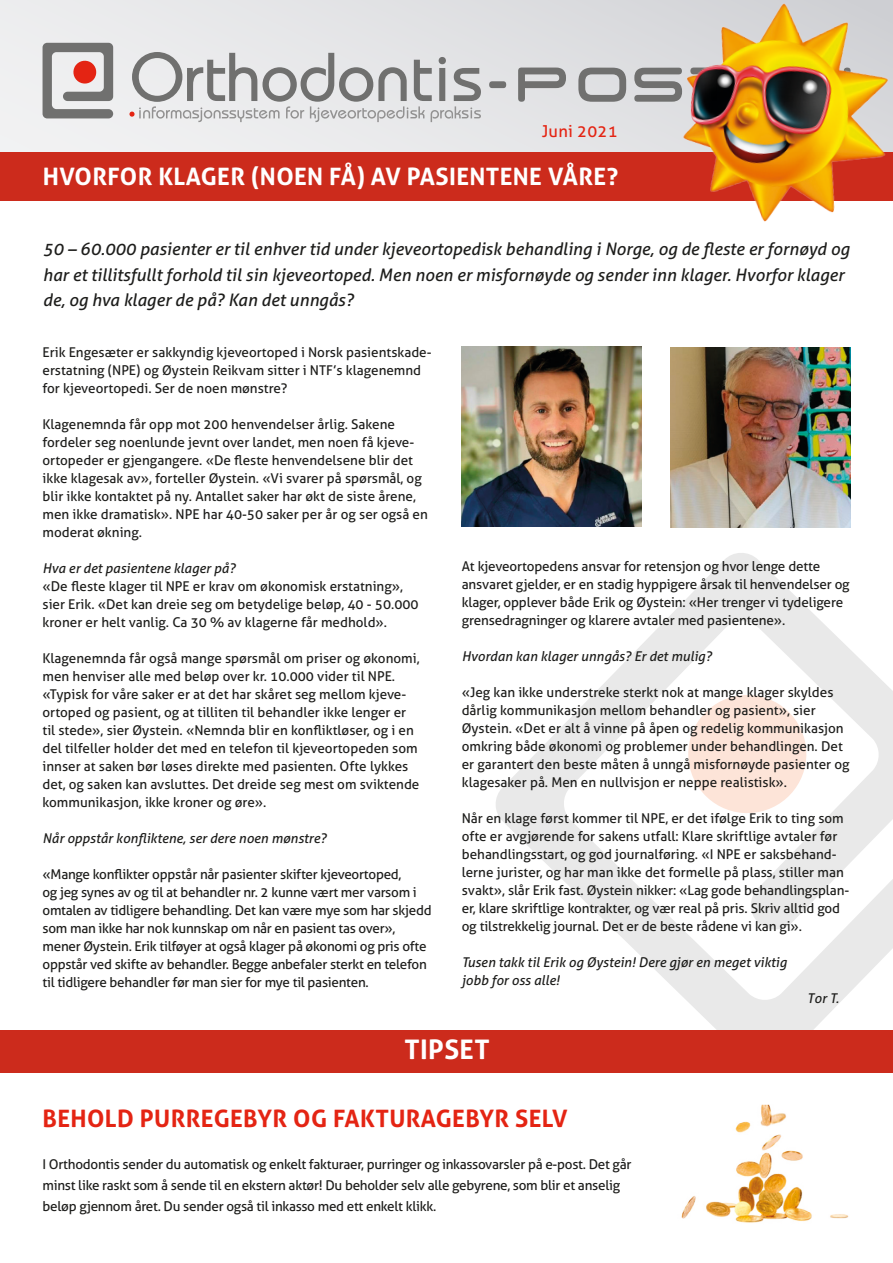
<style>
.page{position:relative;width:893px;height:1263px;background:#fff}
.page>*{position:absolute;margin:0;border:0;box-sizing:border-box;transform-origin:0 0}
.t1{font:116.25px "Fraulein";letter-spacing:.02em;color:#70706f}
.t2{font:700 27px "Aller";letter-spacing:.015em;color:#fff}
.t3{font:700 24px "Aller";letter-spacing:.015em;color:#fff}
.t4{font:700 24px "Aller";letter-spacing:.015em;color:#e42413}
.t5{font:italic 17.25px/25.5px "Aller";color:#1d1d1b}
.t6{font:16.5px "Aller";letter-spacing:.015em;color:#e42413}
.t7{font:13.5px/18px "Aller";color:#1d1d1b}
.t8{font:13.5px/18px "Aller";letter-spacing:-.02em;color:#1d1d1b}
.t9{font:italic 13.5px/18px "Aller";color:#1d1d1b}
</style>
<div class="page">
<div style="left:0;top:0;width:893px;height:174px;background:#e6e6e8"></div>
<svg style="left:496px;top:553px;width:397px;height:477px"></svg>
<div style="left:0;top:152px;width:893px;height:49px;background:#cc2b1c"></div>
<svg style="left:682px;top:689px;width:130px;height:130px"></svg>
<svg style="left:129px;top:52px;width:352px;height:70px"></svg>
<svg style="left:43px;top:43px;width:70px;height:75px"></svg>
<div style="left:0;top:1030px;width:893px;height:43px;background:#cc2b1c"></div>
<img style="left:681px;top:1104px;width:168px;height:119px">
<img style="left:670px;top:347px;width:180px;height:180px">
<img style="left:461px;top:347px;width:181px;height:180px">
<img style="left:651px;top:0;width:242px;height:222px">
<h1 class="t1" style="left:483px;top:-6px;width:369px">-POSTEN</h1>
<p class="t6" style="left:542px;top:121px;width:77px">Juni 2021</p>
<h3 class="t3" style="left:43px;top:161px;width:577px">HVORFOR KLAGER (NOEN FÅ) AV PASIENTENE VÅRE?</h3>
<p class="t5" style="left:43px;top:236px;width:808px">50 – 60.000 pasienter er til enhver tid under kjeveortopedisk behandling i Norge, og de fleste er fornøyd og har et tillitsfullt forhold til sin kjeveortoped. Men noen er misfornøyde og sender inn klager. Hvorfor klager de, og hva klager de på? Kan det unngås?</p>
<p class="t7" style="left:43px;top:343px;width:391px">Erik Engesæter er sakkyndig kjeveortoped i Norsk pasientskade&shy;erstatning (NPE) og Øystein Reikvam sitter i NTF’s klagenemnd for kjeveortopedi. Ser de noen mønstre?</p>
<p class="t7" style="left:43px;top:415px;width:387px">Klagenemnda får opp mot 200 henvendelser årlig. Sakene fordeler seg noenlunde jevnt over landet, men noen få kjeve&shy;ortopeder er gjengangere. «De fleste henvendelsene blir det ikke klagesak av», forteller Øystein. «Vi svarer på spørsmål, og blir ikke kontaktet på ny. Antallet saker har økt de siste årene, men ikke dramatisk». NPE har 40-50 saker per år og ser også en moderat økning.</p>
<p class="t9" style="left:43px;top:559px;width:194px">Hva er det pasientene klager på?</p>
<p class="t7" style="left:43px;top:577px;width:378px">«De fleste klager til NPE er krav om økonomisk erstatning», sier Erik. «Det kan dreie seg om betydelige beløp, 40 - 50.000 kroner er helt vanlig. Ca 30 % av klagerne får medhold».</p>
<p class="t7" style="left:43px;top:649px;width:379px">Klagenemnda får også mange spørsmål om priser og økonomi, men henviser alle med beløp over kr. 10.000 vider til NPE. «Typisk for våre saker er at det har skåret seg mellom kjeve&shy;ortoped og pasient, og at tilliten til behandler ikke lenger er til stede», sier Øystein. «Nemnda blir en konfliktløser, og i en del tilfeller holder det med en telefon til kjeveortopeden som innser at saken bør løses direkte med pasienten. Ofte lykkes det, og saken kan avsluttes. Det dreide seg mest om sviktende kommunikasjon, ikke kroner og øre».</p>
<p class="t9" style="left:43px;top:829px;width:286px">Når oppstår konfliktene, ser dere noen mønstre?</p>
<p class="t8" style="left:43px;top:865px;width:391px">«Mange konflikter oppstår når pasienter skifter kjeveortoped,<br>og jeg synes av og til at behandler nr. 2 kunne vært mer varsom i omtalen av tidligere behandling. Det kan være mye som har skjedd som man ikke har nok kunnskap om når en pasient tas over», mener Øystein. Erik tilføyer at også klager på økonomi og pris ofte oppstår ved skifte av behandler. Begge anbefaler sterkt en telefon til tidligere behandler før man sier for mye til pasienten.</p>
<p class="t7" style="left:462px;top:557px;width:390px">At kjeveortopedens ansvar for retensjon og hvor lenge dette ansvaret gjelder, er en stadig hyppigere årsak til henvendelser og klager, opplever både Erik og Øystein: «Her trenger vi tydeligere grensedragninger og klarere avtaler med pasientene».</p>
<p class="t9" style="left:462px;top:647px;width:251px">Hvordan kan klager unngås? Er det mulig?</p>
<p class="t7" style="left:462px;top:683px;width:389px">«Jeg kan ikke understreke sterkt nok at mange klager skyldes dårlig kommunikasjon mellom behandler og pasient», sier Øystein. «Det er alt å vinne på åpen og redelig kommunikasjon omkring både økonomi og problemer under behandlingen. Det er garantert den beste måten å unngå misfornøyde pasienter og klagesaker på. Men en nullvisjon er neppe realistisk».</p>
<p class="t7" style="left:462px;top:809px;width:389px">Når en klage først kommer til NPE, er det ifølge Erik to ting som ofte er avgjørende for sakens utfall: Klare skriftlige avtaler før behandlingsstart, og god journalføring. «I NPE er saksbehand&shy;lerne jurister, og har man ikke det formelle på plass, stiller man svakt», slår Erik fast. Øystein nikker: «Lag gode behandlingsplan&shy;er, klare skriftlige kontrakter, og vær real på pris. Skriv alltid god og tilstrekkelig journal. Det er de beste rådene vi kan gi».</p>
<p class="t9" style="left:462px;top:953px;width:327px">Tusen takk til Erik og Øystein! Dere gjør en meget viktig jobb for oss alle!</p>
<p class="t9" style="left:807px;top:989px;width:33px">Tor T.</p>
<h2 class="t2" style="left:404px;top:1033px;width:87px">TIPSET</h2>
<h3 class="t4" style="left:43px;top:1103px;width:526px">BEHOLD PURREGEBYR OG FAKTURAGEBYR SELV</h3>
<p class="t8" style="left:43px;top:1153px;width:591px;line-height:21px">I Orthodontis sender du automatisk og enkelt fakturaer, purringer og inkassovarsler på e-post. Det går minst like raskt som å sende til en ekstern aktør! Du beholder selv alle gebyrene, som blir et anselig beløp gjennom året. Du sender også til inkasso med ett enkelt klikk.</p>
</div>
